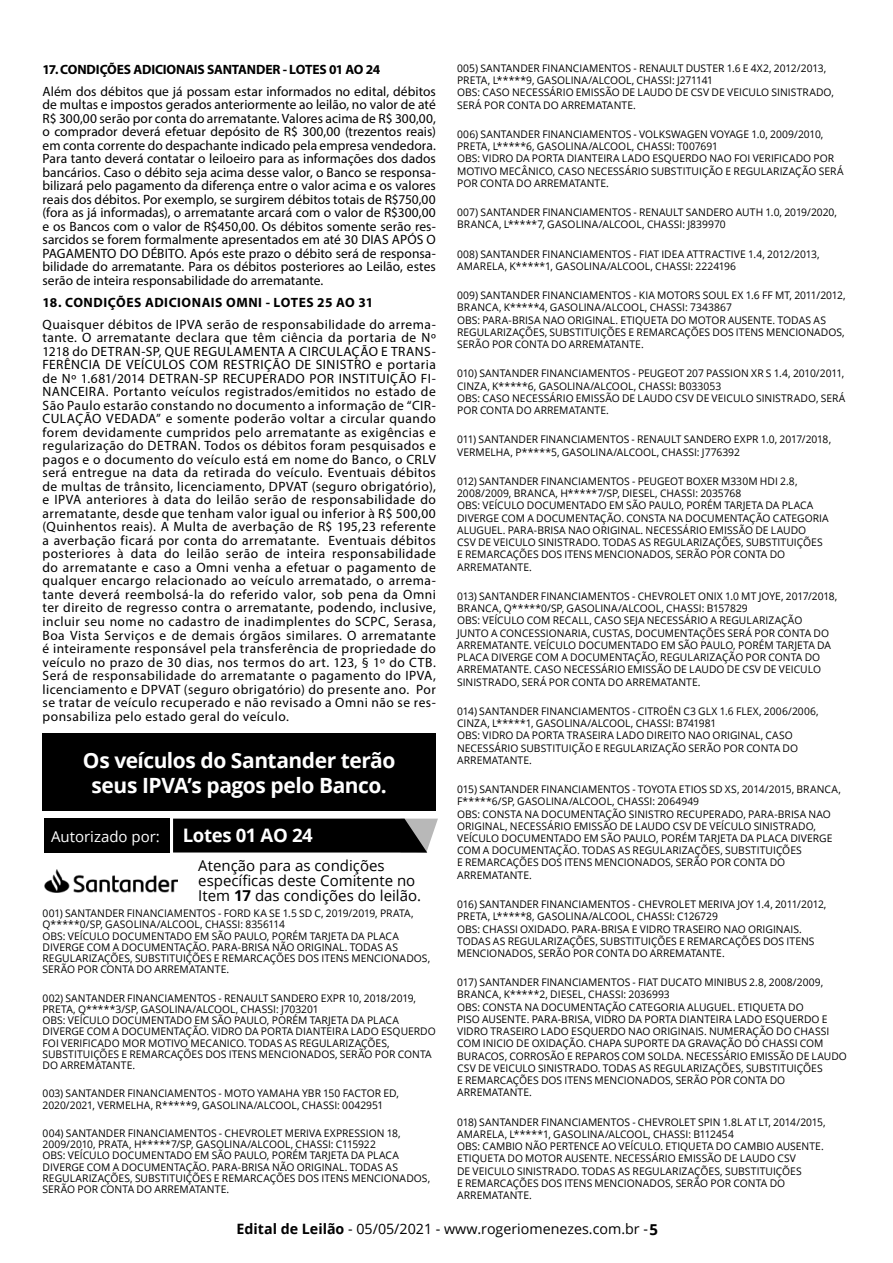
<style>
.page{position:relative;width:893px;height:1263px;background:#fff}
.page>*{position:absolute;margin:0;border:0;box-sizing:border-box;transform-origin:0 0}
.t1{font:700 21px/25.2px "Open Sans";letter-spacing:-.02em;color:#fff;text-align:center}
.t2{font:15px/15px "Open Sans";color:#000}
.t3{font:15px "Open Sans";color:#fff}
.t4{font:14.25px "Open Sans";color:#000}
.t5{font:13.5px/13.5px "Myriad Pro";letter-spacing:.02em;color:#000;text-align:justify}
.t6{font:700 13.5px "Myriad Pro";letter-spacing:-.005em;color:#000}
.t7{font:700 13.5px "Myriad Pro";letter-spacing:.04em;color:#000}
.t8{font:10.5px/12.3px "Open Sans";letter-spacing:.005em;color:#000}
.s1{font-weight:700;font-size:18.6px}
.s2{font-weight:700}
.s3{font-weight:700;font-size:15px}
</style>
<div class="page">
<div style="left:43px;top:733px;width:393px;height:78px;background:#000"></div>
<div style="left:45px;top:819px;width:125px;height:34px;background:#000"></div>
<svg style="left:173px;top:819px;width:265px;height:34px;background:#141414"></svg>
<img style="left:45px;top:869px;width:132px;height:24px">
<p class="t6" style="left:43px;top:61px;width:339px">17. CONDIÇÕES ADICIONAIS SANTANDER - LOTES 01 AO 24</p>
<p class="t5" style="left:43px;top:84px;width:395px">Além dos débitos que já possam estar informados no edital, débitos de multas e impostos gerados anteriormente ao leilão, no valor de até R$ 300,00 serão por conta do arrematante. Valores acima de R$ 300,00, o comprador deverá efetuar depósito de R$ 300,00 (trezentos reais) em conta corrente do despachante indicado pela empresa vendedora.<br>Para tanto deverá contatar o leiloeiro para as informações dos dados bancários. Caso o débito seja acima desse valor, o Banco se responsa&shy;bilizará pelo pagamento da diferença entre o valor acima e os valores reais dos débitos. Por exemplo, se surgirem débitos totais de R$750,00 (fora as já informadas), o arrematante arcará com o valor de R$300,00 e os Bancos com o valor de R$450,00. Os débitos somente serão res&shy;sarcidos se forem formalmente apresentados em até 30 DIAS APÓS O PAGAMENTO DO DÉBITO. Após este prazo o débito será de responsa&shy;bilidade do arrematante. Para os débitos posteriores ao Leilão, estes serão de inteira responsabilidade do arrematante.</p>
<p class="t7" style="left:43px;top:294px;width:332px">18. CONDIÇÕES ADICIONAIS OMNI - LOTES 25 AO 31</p>
<p class="t5" style="left:43px;top:317px;width:395px">Quaisquer débitos de IPVA serão de responsabilidade do arrema&shy;tante. O arrematante declara que têm ciência da portaria de Nº 1218 do DETRAN-SP, QUE REGULAMENTA A CIRCULAÇÃO E TRANS-FERÊNCIA DE VEÍCULOS COM RESTRIÇÃO DE SINISTRO e portaria de Nº 1.681/2014 DETRAN-SP RECUPERADO POR INSTITUIÇÃO FI-NANCEIRA. Portanto veículos registrados/emitidos no estado de São Paulo estarão constando no documento a informação de “CIR-CULAÇÃO VEDADA” e somente poderão voltar a circular quando forem devidamente cumpridos pelo arrematante as exigências e regularização do DETRAN. Todos os débitos foram pesquisados e pagos e o documento do veículo está em nome do Banco, o CRLV será entregue na data da retirada do veículo. Eventuais débitos de multas de trânsito, licenciamento, DPVAT (seguro obrigatório), e IPVA anteriores à data do leilão serão de responsabilidade do arrematante, desde que tenham valor igual ou inferior à R$ 500,00 (Quinhentos reais). A Multa de averbação de R$ 195,23 referente a averbação ficará por conta do arrematante. Eventuais débitos posteriores à data do leilão serão de inteira responsabilidade do arrematante e caso a Omni venha a efetuar o pagamento de qualquer encargo relacionado ao veículo arrematado, o arrema&shy;tante deverá reembolsá-la do referido valor, sob pena da Omni ter direito de regresso contra o arrematante, podendo, inclusive, incluir seu nome no cadastro de inadimplentes do SCPC, Serasa, Boa Vista Serviços e de demais órgãos similares. O arrematante é inteiramente responsável pela transferência de propriedade do veículo no prazo de 30 dias, nos termos do art. 123, § 1º do CTB.<br>Será de responsabilidade do arrematante o pagamento do IPVA, licenciamento e DPVAT (seguro obrigatório) do presente ano. Por se tratar de veículo recuperado e não revisado a Omni não se res&shy;ponsabiliza pelo estado geral do veículo.</p>
<h1 class="t1" style="left:83px;top:747px;width:314px">Os veículos do Santander terão seus IPVA’s pagos pelo Banco.</h1>
<h2 class="t3" style="left:51px;top:826px;width:263px">Autorizado por: <span class="s1">Lotes 01 AO 24</span></h2>
<h2 class="t2" style="left:198px;top:857px;width:224px">Atenção para as condições específicas deste Comitente no<br>Item <span class="s2">17</span> das condições do leilão.</h2>
<p class="t8" style="left:43px;top:907px;width:389px;line-height:11.2px">001) SANTANDER FINANCIAMENTOS - FORD KA SE 1.5 SD C, 2019/2019, PRATA, Q*****0/SP, GASOLINA/ALCOOL, CHASSI: 8356114<br>OBS: VEÍCULO DOCUMENTADO EM SÃO PAULO, PORÉM TARJETA DA PLACA DIVERGE COM A DOCUMENTAÇÃO. PARA-BRISA NÃO ORIGINAL. TODAS AS REGULARIZAÇÕES, SUBSTITUIÇÕES E REMARCAÇÕES DOS ITENS MENCIONADOS, SERÃO POR CONTA DO ARREMATANTE.</p>
<p class="t8" style="left:43px;top:992px;width:395px;line-height:11.2px">002) SANTANDER FINANCIAMENTOS - RENAULT SANDERO EXPR 10, 2018/2019, PRETA, Q*****3/SP, GASOLINA/ALCOOL, CHASSI: J703201<br>OBS: VEÍCULO DOCUMENTADO EM SÃO PAULO, PORÉM TARJETA DA PLACA DIVERGE COM A DOCUMENTAÇÃO. VIDRO DA PORTA DIANTEIRA LADO ESQUERDO FOI VERIFICADO MOR MOTIVO MECANICO. TODAS AS REGULARIZAÇÕES, SUBSTITUIÇÕES E REMARCAÇÕES DOS ITENS MENCIONADOS, SERÃO POR CONTA DO ARREMATANTE.</p>
<p class="t8" style="left:43px;top:1087px;width:358px;line-height:11.2px">003) SANTANDER FINANCIAMENTOS - MOTO YAMAHA YBR 150 FACTOR ED,<br>2020/2021, VERMELHA, R*****9, GASOLINA/ALCOOL, CHASSI: 0042951</p>
<p class="t8" style="left:43px;top:1127px;width:389px;line-height:11.2px">004) SANTANDER FINANCIAMENTOS - CHEVROLET MERIVA EXPRESSION 18, 2009/2010, PRATA, H*****7/SP, GASOLINA/ALCOOL, CHASSI: C115922<br>OBS: VEÍCULO DOCUMENTADO EM SÃO PAULO, PORÉM TARJETA DA PLACA DIVERGE COM A DOCUMENTAÇÃO. PARA-BRISA NÃO ORIGINAL. TODAS AS REGULARIZAÇÕES, SUBSTITUIÇÕES E REMARCAÇÕES DOS ITENS MENCIONADOS, SERÃO POR CONTA DO ARREMATANTE.</p>
<p class="t8" style="left:457px;top:62px;width:378px">005) SANTANDER FINANCIAMENTOS - RENAULT DUSTER 1.6 E 4X2, 2012/2013, PRETA, L*****9, GASOLINA/ALCOOL, CHASSI: J271141<br>OBS: CASO NECESSÁRIO EMISSÃO DE LAUDO DE CSV DE VEICULO SINISTRADO, SERÁ POR CONTA DO ARREMATANTE.</p>
<p class="t8" style="left:457px;top:128px;width:388px">006) SANTANDER FINANCIAMENTOS - VOLKSWAGEN VOYAGE 1.0, 2009/2010, PRETA, L*****6, GASOLINA/ALCOOL, CHASSI: T007691<br>OBS: VIDRO DA PORTA DIANTEIRA LADO ESQUERDO NAO FOI VERIFICADO POR MOTIVO MECÂNICO, CASO NECESSÁRIO SUBSTITUIÇÃO E REGULARIZAÇÃO SERÁ POR CONTA DO ARREMATANTE.</p>
<p class="t8" style="left:457px;top:206px;width:381px">007) SANTANDER FINANCIAMENTOS - RENAULT SANDERO AUTH 1.0, 2019/2020,<br>BRANCA, L*****7, GASOLINA/ALCOOL, CHASSI: J839970</p>
<p class="t8" style="left:457px;top:247px;width:364px">008) SANTANDER FINANCIAMENTOS - FIAT IDEA ATTRACTIVE 1.4, 2012/2013,<br>AMARELA, K*****1, GASOLINA/ALCOOL, CHASSI: 2224196</p>
<p class="t8" style="left:457px;top:289px;width:390px">009) SANTANDER FINANCIAMENTOS - KIA MOTORS SOUL EX 1.6 FF MT, 2011/2012, BRANCA, K*****4, GASOLINA/ALCOOL, CHASSI: 7343867<br>OBS: PARA-BRISA NAO ORIGINAL. ETIQUETA DO MOTOR AUSENTE. TODAS AS REGULARIZAÇÕES, SUBSTITUIÇÕES E REMARCAÇÕES DOS ITENS MENCIONADOS, SERÃO POR CONTA DO ARREMATANTE.</p>
<p class="t8" style="left:457px;top:367px;width:390px">010) SANTANDER FINANCIAMENTOS - PEUGEOT 207 PASSION XR S 1.4, 2010/2011, CINZA, K*****6, GASOLINA/ALCOOL, CHASSI: B033053<br>OBS: CASO NECESSÁRIO EMISSÃO DE LAUDO CSV DE VEICULO SINISTRADO, SERÁ POR CONTA DO ARREMATANTE.</p>
<p class="t8" style="left:457px;top:433px;width:376px">011) SANTANDER FINANCIAMENTOS - RENAULT SANDERO EXPR 1.0, 2017/2018,<br>VERMELHA, P*****5, GASOLINA/ALCOOL, CHASSI: J776392</p>
<p class="t8" style="left:457px;top:475px;width:373px">012) SANTANDER FINANCIAMENTOS - PEUGEOT BOXER M330M HDI 2.8, 2008/2009, BRANCA, H*****7/SP, DIESEL, CHASSI: 2035768<br>OBS: VEÍCULO DOCUMENTADO EM SÃO PAULO, PORÉM TARJETA DA PLACA DIVERGE COM A DOCUMENTAÇÃO. CONSTA NA DOCUMENTAÇÃO CATEGORIA ALUGUEL. PARA-BRISA NAO ORIGINAL. NECESSÁRIO EMISSÃO DE LAUDO<br>CSV DE VEICULO SINISTRADO. TODAS AS REGULARIZAÇÕES, SUBSTITUIÇÕES E REMARCAÇÕES DOS ITENS MENCIONADOS, SERÃO POR CONTA DO ARREMATANTE.</p>
<p class="t8" style="left:457px;top:589px;width:382px">013) SANTANDER FINANCIAMENTOS - CHEVROLET ONIX 1.0 MT JOYE, 2017/2018, BRANCA, Q*****0/SP, GASOLINA/ALCOOL, CHASSI: B157829<br>OBS: VEÍCULO COM RECALL, CASO SEJA NECESSÁRIO A REGULARIZAÇÃO<br>JUNTO A CONCESSIONARIA, CUSTAS, DOCUMENTAÇÕES SERÁ POR CONTA DO ARREMATANTE. VEÍCULO DOCUMENTADO EM SÃO PAULO, PORÉM TARJETA DA PLACA DIVERGE COM A DOCUMENTAÇÃO, REGULARIZAÇÃO POR CONTA DO ARREMATANTE. CASO NECESSÁRIO EMISSÃO DE LAUDO DE CSV DE VEICULO SINISTRADO, SERÁ POR CONTA DO ARREMATANTE.</p>
<p class="t8" style="left:457px;top:704px;width:363px">014) SANTANDER FINANCIAMENTOS - CITROËN C3 GLX 1.6 FLEX, 2006/2006, CINZA, L*****1, GASOLINA/ALCOOL, CHASSI: B741981<br>OBS: VIDRO DA PORTA TRASEIRA LADO DIREITO NAO ORIGINAL, CASO NECESSÁRIO SUBSTITUIÇÃO E REGULARIZAÇÃO SERÃO POR CONTA DO ARREMATANTE.</p>
<p class="t8" style="left:457px;top:783px;width:385px">015) SANTANDER FINANCIAMENTOS - TOYOTA ETIOS SD XS, 2014/2015, BRANCA, F*****6/SP, GASOLINA/ALCOOL, CHASSI: 2064949<br>OBS: CONSTA NA DOCUMENTAÇÃO SINISTRO RECUPERADO, PARA-BRISA NAO ORIGINAL, NECESSÁRIO EMISSÃO DE LAUDO CSV DE VEÍCULO SINISTRADO, VEÍCULO DOCUMENTADO EM SÃO PAULO, PORÉM TARJETA DA PLACA DIVERGE COM A DOCUMENTAÇÃO. TODAS AS REGULARIZAÇÕES, SUBSTITUIÇÕES<br>E REMARCAÇÕES DOS ITENS MENCIONADOS, SERÃO POR CONTA DO ARREMATANTE.</p>
<p class="t8" style="left:457px;top:898px;width:371px">016) SANTANDER FINANCIAMENTOS - CHEVROLET MERIVA JOY 1.4, 2011/2012, PRETA, L*****8, GASOLINA/ALCOOL, CHASSI: C126729<br>OBS: CHASSI OXIDADO. PARA-BRISA E VIDRO TRASEIRO NAO ORIGINAIS.<br>TODAS AS REGULARIZAÇÕES, SUBSTITUIÇÕES E REMARCAÇÕES DOS ITENS MENCIONADOS, SERÃO POR CONTA DO ARREMATANTE.</p>
<p class="t8" style="left:457px;top:976px;width:391px">017) SANTANDER FINANCIAMENTOS - FIAT DUCATO MINIBUS 2.8, 2008/2009, BRANCA, K*****2, DIESEL, CHASSI: 2036993<br>OBS: CONSTA NA DOCUMENTAÇÃO CATEGORIA ALUGUEL. ETIQUETA DO<br>PISO AUSENTE. PARA-BRISA, VIDRO DA PORTA DIANTEIRA LADO ESQUERDO E VIDRO TRASEIRO LADO ESQUERDO NAO ORIGINAIS. NUMERAÇÃO DO CHASSI COM INICIO DE OXIDAÇÃO. CHAPA SUPORTE DA GRAVAÇÃO DO CHASSI COM BURACOS, CORROSÃO E REPAROS COM SOLDA. NECESSÁRIO EMISSÃO DE LAUDO CSV DE VEICULO SINISTRADO. TODAS AS REGULARIZAÇÕES, SUBSTITUIÇÕES<br>E REMARCAÇÕES DOS ITENS MENCIONADOS, SERÃO POR CONTA DO ARREMATANTE.</p>
<p class="t8" style="left:457px;top:1115px;width:370px">018) SANTANDER FINANCIAMENTOS - CHEVROLET SPIN 1.8L AT LT, 2014/2015, AMARELA, L*****1, GASOLINA/ALCOOL, CHASSI: B112454<br>OBS: CAMBIO NÃO PERTENCE AO VEÍCULO. ETIQUETA DO CAMBIO AUSENTE.<br>ETIQUETA DO MOTOR AUSENTE. NECESSÁRIO EMISSÃO DE LAUDO CSV<br>DE VEICULO SINISTRADO. TODAS AS REGULARIZAÇÕES, SUBSTITUIÇÕES<br>E REMARCAÇÕES DOS ITENS MENCIONADOS, SERÃO POR CONTA DO ARREMATANTE.</p>
<h3 class="t4" style="left:237px;top:1219px;width:423px"><span class="s2">Edital de Leilão</span> - 05/05/2021 - www.rogeriomenezes.com.br - <span class="s3">5</span></h3>
</div>
